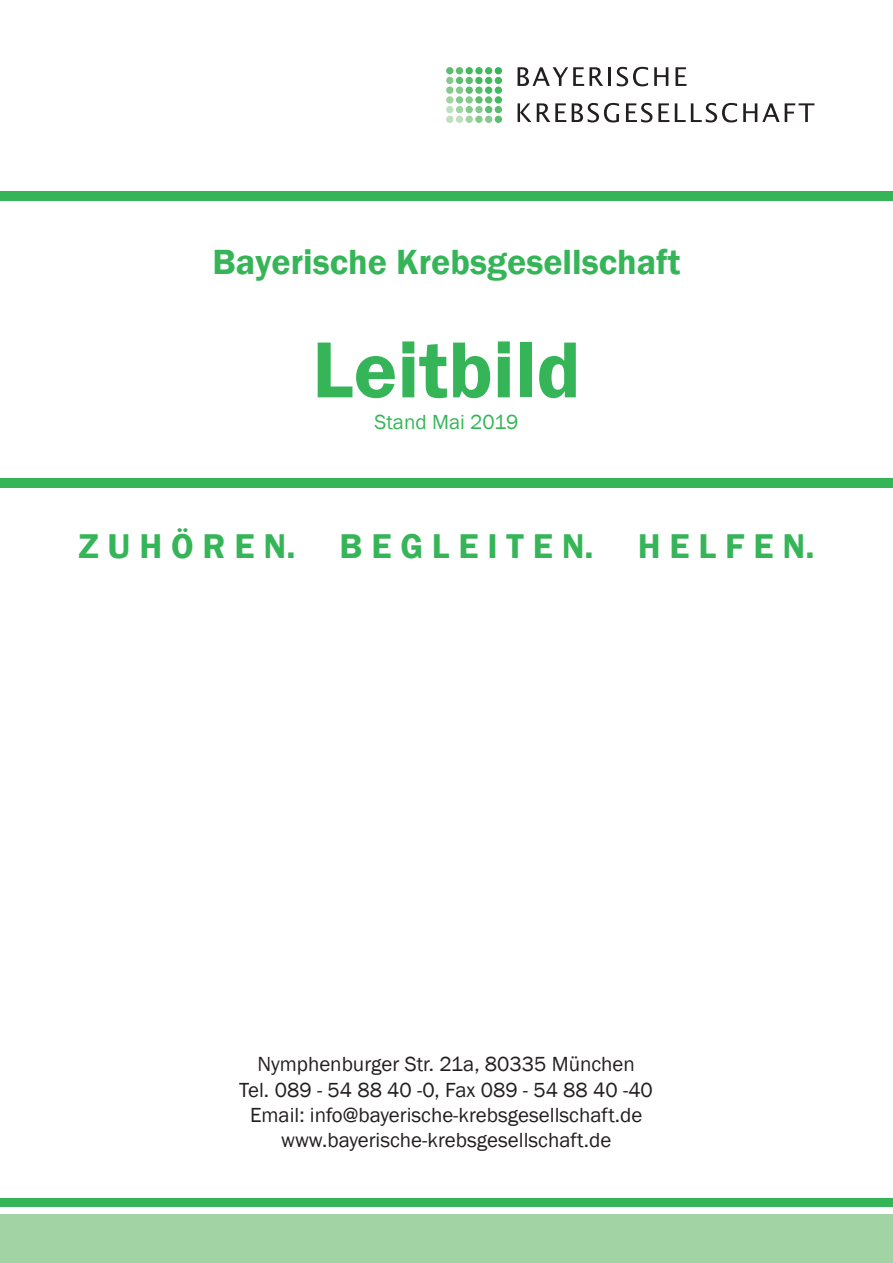
<style>
.page{position:relative;width:893px;height:1263px;background:#fff}
.page>*{position:absolute;margin:0;border:0;box-sizing:border-box;transform-origin:0 0}
.t1{font:600 82.2px "Franklin Gothic";color:#36b558}
.t2{font:600 36px "Franklin Gothic";color:#36b558}
.t3{font:600 35.4px "Franklin Gothic";color:#36b558}
.t4{font:21px/25.2px "Franklin Gothic";color:#231f20;text-align:center}
.t5{font:21px "Franklin Gothic";color:#36b558}
</style>
<div class="page">
<svg style="left:518px;top:67px;width:85px;height:19px"></svg>
<hr style="left:608px;top:67px;width:3px;height:19px;background:#231f20">
<svg style="left:617px;top:67px;width:31px;height:19px"></svg>
<svg style="left:654px;top:67px;width:14px;height:19px"></svg>
<svg style="left:675px;top:67px;width:11px;height:19px"></svg>
<svg style="left:518px;top:103px;width:48px;height:19px"></svg>
<svg style="left:572px;top:103px;width:47px;height:19px"></svg>
<svg style="left:626px;top:103px;width:26px;height:19px"></svg>
<svg style="left:658px;top:103px;width:11px;height:19px"></svg>
<svg style="left:675px;top:103px;width:62px;height:19px"></svg>
<svg style="left:743px;top:103px;width:71px;height:19px"></svg>
<div style="left:495px;top:67px;width:7px;height:7px;background:#36b558;border-radius:50%"></div>
<div style="left:485px;top:67px;width:7px;height:7px;background:#43b85f;border-radius:50%"></div>
<div style="left:475px;top:67px;width:8px;height:7px;background:#43b85f;border-radius:50%"></div>
<div style="left:466px;top:67px;width:7px;height:7px;background:#43b85f;border-radius:50%"></div>
<div style="left:495px;top:77px;width:7px;height:7px;background:#43b85f;border-radius:50%"></div>
<div style="left:485px;top:77px;width:7px;height:7px;background:#43b85f;border-radius:50%"></div>
<div style="left:475px;top:77px;width:8px;height:7px;background:#43b85f;border-radius:50%"></div>
<div style="left:495px;top:87px;width:7px;height:7px;background:#43b85f;border-radius:50%"></div>
<div style="left:485px;top:87px;width:7px;height:7px;background:#43b85f;border-radius:50%"></div>
<div style="left:495px;top:96px;width:7px;height:8px;background:#43b85f;border-radius:50%"></div>
<div style="left:456px;top:67px;width:7px;height:7px;background:#5dbd6e;border-radius:50%"></div>
<div style="left:446px;top:67px;width:7px;height:7px;background:#5dbd6e;border-radius:50%"></div>
<div style="left:466px;top:77px;width:7px;height:7px;background:#5dbd6e;border-radius:50%"></div>
<div style="left:456px;top:77px;width:7px;height:7px;background:#5dbd6e;border-radius:50%"></div>
<div style="left:475px;top:87px;width:8px;height:7px;background:#5dbd6e;border-radius:50%"></div>
<div style="left:466px;top:87px;width:7px;height:7px;background:#5dbd6e;border-radius:50%"></div>
<div style="left:485px;top:96px;width:7px;height:8px;background:#5dbd6e;border-radius:50%"></div>
<div style="left:475px;top:96px;width:8px;height:8px;background:#5dbd6e;border-radius:50%"></div>
<div style="left:495px;top:106px;width:7px;height:7px;background:#5dbd6e;border-radius:50%"></div>
<div style="left:485px;top:106px;width:7px;height:7px;background:#5dbd6e;border-radius:50%"></div>
<div style="left:495px;top:116px;width:7px;height:7px;background:#5dbd6e;border-radius:50%"></div>
<div style="left:446px;top:77px;width:7px;height:7px;background:#86c98d;border-radius:50%"></div>
<div style="left:456px;top:87px;width:7px;height:7px;background:#86c98d;border-radius:50%"></div>
<div style="left:446px;top:87px;width:7px;height:7px;background:#86c98d;border-radius:50%"></div>
<div style="left:466px;top:96px;width:7px;height:8px;background:#86c98d;border-radius:50%"></div>
<div style="left:456px;top:96px;width:7px;height:8px;background:#86c98d;border-radius:50%"></div>
<div style="left:475px;top:106px;width:8px;height:7px;background:#86c98d;border-radius:50%"></div>
<div style="left:466px;top:106px;width:7px;height:7px;background:#86c98d;border-radius:50%"></div>
<div style="left:485px;top:116px;width:7px;height:7px;background:#86c98d;border-radius:50%"></div>
<div style="left:475px;top:116px;width:8px;height:7px;background:#86c98d;border-radius:50%"></div>
<div style="left:446px;top:96px;width:7px;height:8px;background:#a1d3a3;border-radius:50%"></div>
<div style="left:456px;top:106px;width:7px;height:7px;background:#a1d3a3;border-radius:50%"></div>
<div style="left:466px;top:116px;width:7px;height:7px;background:#a1d3a3;border-radius:50%"></div>
<div style="left:446px;top:106px;width:7px;height:7px;background:#bee0bf;border-radius:50%"></div>
<div style="left:456px;top:116px;width:7px;height:7px;background:#bee0bf;border-radius:50%"></div>
<div style="left:446px;top:116px;width:7px;height:7px;background:#bee0bf;border-radius:50%"></div>
<div style="left:0;top:191px;width:893px;height:10px;background:#36b558"></div>
<div style="left:0;top:478px;width:893px;height:10px;background:#36b558"></div>
<div style="left:0;top:1214px;width:893px;height:49px;background:#a2d3a5"></div>
<div style="left:0;top:1199px;width:893px;height:8px;background:#36b558"></div>
<h2 class="t2" style="left:213px;top:240px;width:469px">Bayerische Krebsgesellschaft</h2>
<h1 class="t1" style="left:312px;top:319px;width:270px">Leitbild</h1>
<p class="t5" style="left:375px;top:409px;width:145px">Stand Mai 2019</p>
<h3 class="t3" style="left:78px;top:524px;width:738px">Z U H Ö R E N. B E G L E I T E N. H E L F E N.</h3>
<p class="t4" style="left:239px;top:1052px;width:415px">Nymphenburger Str. 21a, 80335 München<br>Tel. 089 - 54 88 40 -0, Fax 089 - 54 88 40 -40<br>Email: info@bayerische-krebsgesellschaft.de www.bayerische-krebsgesellschaft.de</p>
</div>
